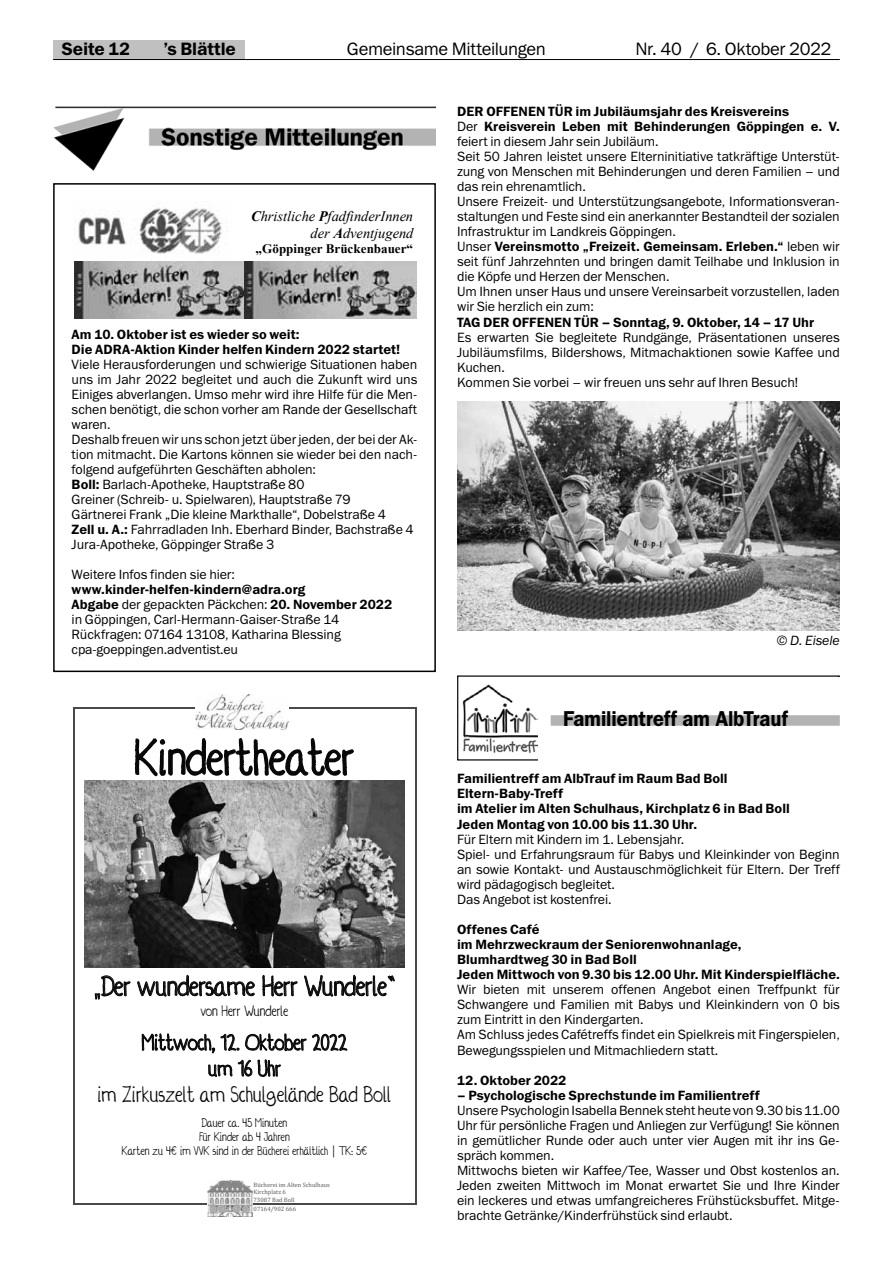
<style>
.page{position:relative;width:893px;height:1263px;background:#fff}
.page>*{position:absolute;margin:0;border:0;box-sizing:border-box;transform-origin:0 0}
.t1{font:50.25px "Irregularis";color:#080808}
.t2{font:28.2px "Irregularis";color:#080808}
.t3{font:22.65px/26px "Irregularis";color:#080808;text-align:center}
.t4{font:21px "Fra Dem OV AOVHTL";letter-spacing:.03em;color:#000;scale:.93 1}
.t5{font:18px "Franklin Gothic Book ITC";letter-spacing:-.02em;color:#000}
.t6{font:18px "Franklin Gothic Demi ITC";letter-spacing:-.01em;color:#000}
.t7{font:15px "Irregularis";color:#080808}
.t8{font:italic 14.4px/16.6px "Times New Roman";color:#000;text-align:right}
.t9{font:13.5px/15px "Franklin Gothic Book ITC";letter-spacing:-.005em;color:#000}
.t10{font:13.5px/15px "Franklin Gothic Demi ITC";color:#000}
.t11{font:italic 13.5px "Franklin Gothic Book ITC";color:#000}
.t12{font:700 13.05px "Times New Roman";color:#000}
.t13{font:12.6px/14.4px "Irregularis";color:#080808;text-align:center}
.t14{font:6.3px/7.4px "Cambria";color:#5b5b5b}
.s1{font-weight:700}
.s2{font-family:"Franklin Gothic Demi ITC"}
.s3{font-family:"Franklin Gothic Book ITC"}
</style>
<div class="page">
<div style="left:53px;top:40px;width:191px;height:20px;background:#c0c0c0"></div>
<hr style="left:53px;top:59px;width:787px;height:1px;background:#000">
<img style="left:53px;top:106px;width:383px;height:65px">
<img style="left:74px;top:262px;width:170px;height:57px">
<img style="left:244px;top:262px;width:173px;height:57px">
<img style="left:78px;top:208px;width:144px;height:46px">
<div style="left:53px;top:183px;width:383px;height:489px;border:2px solid #000"></div>
<hr style="left:74px;top:707px;width:341px;height:1px;background:#494949">
<hr style="left:73px;top:708px;width:1px;height:495px;background:#494949">
<hr style="left:415px;top:708px;width:1px;height:495px;background:#494949">
<hr style="left:74px;top:1203px;width:341px;height:2px;background:#494949">
<img style="left:195px;top:695px;width:93px;height:34px">
<img style="left:207px;top:1180px;width:46px;height:36px">
<svg style="left:134px;top:738px;width:220px;height:39px"></svg>
<svg style="left:95px;top:975px;width:36px;height:25px"></svg>
<svg style="left:137px;top:974px;width:258px;height:103px"></svg>
<img style="left:85px;top:780px;width:320px;height:188px">
<img style="left:457px;top:402px;width:383px;height:228px">
<img style="left:462px;top:684px;width:76px;height:69px">
<div style="left:551px;top:715px;width:289px;height:11px;background:#b3b3b3"></div>
<h3 class="t6" style="left:62px;top:38px;width:70px">Seite 12</h3>
<h3 class="t6" style="left:163px;top:38px;width:74px">’s Blättle</h3>
<h3 class="t5" style="left:347px;top:37px;width:201px">Gemeinsame Mitteilungen</h3>
<h3 class="t5" style="left:635px;top:37px;width:197px">Nr. 40 / 6. Oktober 2022</h3>
<p class="t8" style="left:251px;top:208px;width:164px"><span class="s1">C</span>hristliche <span class="s1">P</span>fadfinderInnen der <span class="s1">A</span>dventjugend</p>
<p class="t12" style="left:256px;top:240px;width:159px">„Göppinger Brückenbauer“</p>
<p class="t10" style="left:72px;top:327px;width:330px">Am 10. Oktober ist es wieder so weit:<br>Die ADRA-Aktion Kinder helfen Kindern 2022 startet!</p>
<p class="t9" style="left:72px;top:356px;width:347px">Viele Herausforderungen und schwierige Situationen haben uns im Jahr 2022 begleitet und auch die Zukunft wird uns Einiges abverlangen. Umso mehr wird ihre Hilfe für die Men&shy;schen benötigt, die schon vorher am Rande der Gesellschaft waren.<br>Deshalb freuen wir uns schon jetzt über jeden, der bei der Ak&shy;tion mitmacht. Die Kartons können sie wieder bei den nach&shy;folgend aufgeführten Geschäften abholen:<br><span class="s2">Boll:</span> Barlach-Apotheke, Hauptstraße 80<br>Greiner (Schreib- u. Spielwaren), Hauptstraße 79<br>Gärtnerei Frank „Die kleine Markthalle“, Dobelstraße 4<br><span class="s2">Zell u. A.:</span> Fahrradladen Inh. Eberhard Binder, Bachstraße 4<br>Jura-Apotheke, Göppinger Straße 3</p>
<p class="t9" style="left:72px;top:566px;width:165px">Weitere Infos finden sie hier:</p>
<p class="t10" style="left:72px;top:582px;width:322px">www.kinder-helfen-kindern@adra.org<br>Abgabe <span class="s3">der gepackten Päckchen:</span> 20. November 2022</p>
<p class="t9" style="left:72px;top:611px;width:271px;text-align:justify">in Göppingen, Carl-Hermann-Gaiser-Straße 14<br>Rückfragen: 07164 13108, Katharina Blessing cpa-goeppingen.adventist.eu</p>
<h1 class="t1" style="left:135px;top:733px;width:221px">Kindertheater</h1>
<h2 class="t2" style="left:94px;top:972px;width:303px">„Der wundersame Herr Wunderle“</h2>
<p class="t7" style="left:201px;top:1003px;width:89px">von Herr Wunderle</p>
<h3 class="t3" style="left:97px;top:1031px;width:296px">Mittwoch, 12. Oktober 2022<br>um 16 Uhr<br>im Zirkuszelt am Schulgelände Bad Boll</h3>
<p class="t13" style="left:122px;top:1116px;width:247px">Dauer ca. 45 Minuten<br>Für Kinder ab 4 Jahren<br>Karten zu 4€ im VVK sind in der Bücherei erhältlich | TK: 5€</p>
<p class="t14" style="left:254px;top:1181px;width:78px">Bücherei im Alten Schulhaus<br>Kirchplatz 6<br>73087 Bad Boll</p>
<p class="t14" style="left:254px;top:1205px;width:44px">07164/902 666</p>
<p class="t10" style="left:457px;top:104px;width:384px">DER OFFENEN TÜR im Jubiläumsjahr des Kreisvereins<br><span class="s3">Der</span> Kreisverein Leben mit Behinderungen Göppingen e. V.</p>
<p class="t9" style="left:457px;top:133px;width:384px">feiert in diesem Jahr sein Jubiläum.<br>Seit 50 Jahren leistet unsere Elterninitiative tatkräftige Unterstüt&shy;zung von Menschen mit Behinderungen und deren Familien – und das rein ehrenamtlich.<br>Unsere Freizeit- und Unterstützungsangebote, Informationsveran&shy;staltungen und Feste sind ein anerkannter Bestandteil der sozialen Infrastruktur im Landkreis Göppingen.</p>
<p class="t10" style="left:457px;top:239px;width:384px"><span class="s3">Unser</span> Vereinsmotto „Freizeit. Gemeinsam. Erleben.“ <span class="s3">leben wir</span></p>
<p class="t9" style="left:457px;top:254px;width:384px">seit fünf Jahrzehnten und bringen damit Teilhabe und Inklusion in die Köpfe und Herzen der Menschen.<br>Um Ihnen unser Haus und unsere Vereinsarbeit vorzustellen, laden wir Sie herzlich ein zum:</p>
<p class="t10" style="left:457px;top:315px;width:359px">TAG DER OFFENEN TÜR – Sonntag, 9. Oktober, 14 – 17 Uhr</p>
<p class="t9" style="left:457px;top:329px;width:384px">Es erwarten Sie begleitete Rundgänge, Präsentationen unseres Jubiläumsfilms, Bildershows, Mitmachaktionen sowie Kaffee und Kuchen.<br>Kommen Sie vorbei – wir freuen uns sehr auf Ihren Besuch!</p>
<p class="t11" style="left:776px;top:633px;width:65px">© D. Eisele</p>
<h3 class="t4" style="left:563px;top:707px;width:243px">Familientreff am AlbTrauf</h3>
<p class="t10" style="left:457px;top:771px;width:334px">Familientreff am AlbTrauf im Raum Bad Boll Eltern-Baby-Treff<br>im Atelier im Alten Schulhaus, Kirchplatz 6 in Bad Boll Jeden Montag von 10.00 bis 11.30 Uhr.</p>
<p class="t9" style="left:457px;top:831px;width:384px">Für Eltern mit Kindern im 1. Lebensjahr.<br>Spiel- und Erfahrungsraum für Babys und Kleinkinder von Beginn an sowie Kontakt- und Austauschmöglichkeit für Eltern. Der Treff wird pädagogisch begleitet.<br>Das Angebot ist kostenfrei.</p>
<p class="t10" style="left:457px;top:922px;width:384px">Offenes Café<br>im Mehrzweckraum der Seniorenwohnanlage,<br>Blumhardtweg 30 in Bad Boll<br>Jeden Mittwoch von 9.30 bis 12.00 Uhr. Mit Kinderspielfläche.</p>
<p class="t9" style="left:457px;top:982px;width:384px">Wir bieten mit unserem offenen Angebot einen Treffpunkt für Schwangere und Familien mit Babys und Kleinkindern von 0 bis zum Eintritt in den Kindergarten.<br>Am Schluss jedes Cafétreffs findet ein Spielkreis mit Fingerspielen, Bewegungsspielen und Mitmachliedern statt.</p>
<p class="t10" style="left:457px;top:1073px;width:111px">12. Oktober 2022</p>
<p class="t10" style="left:457px;top:1088px;width:304px">– Psychologische Sprechstunde im Familientreff</p>
<p class="t9" style="left:457px;top:1102px;width:384px">Unsere Psychologin Isabella Bennek steht heute von 9.30 bis 11.00<br>Uhr für persönliche Fragen und Anliegen zur Verfügung! Sie können in gemütlicher Runde oder auch unter vier Augen mit ihr ins Ge&shy;spräch kommen.<br>Mittwochs bieten wir Kaffee/Tee, Wasser und Obst kostenlos an.<br>Jeden zweiten Mittwoch im Monat erwartet Sie und Ihre Kinder ein leckeres und etwas umfangreicheres Frühstücksbuffet. Mitge&shy;brachte Getränke/Kinderfrühstück sind erlaubt.</p>
</div>
